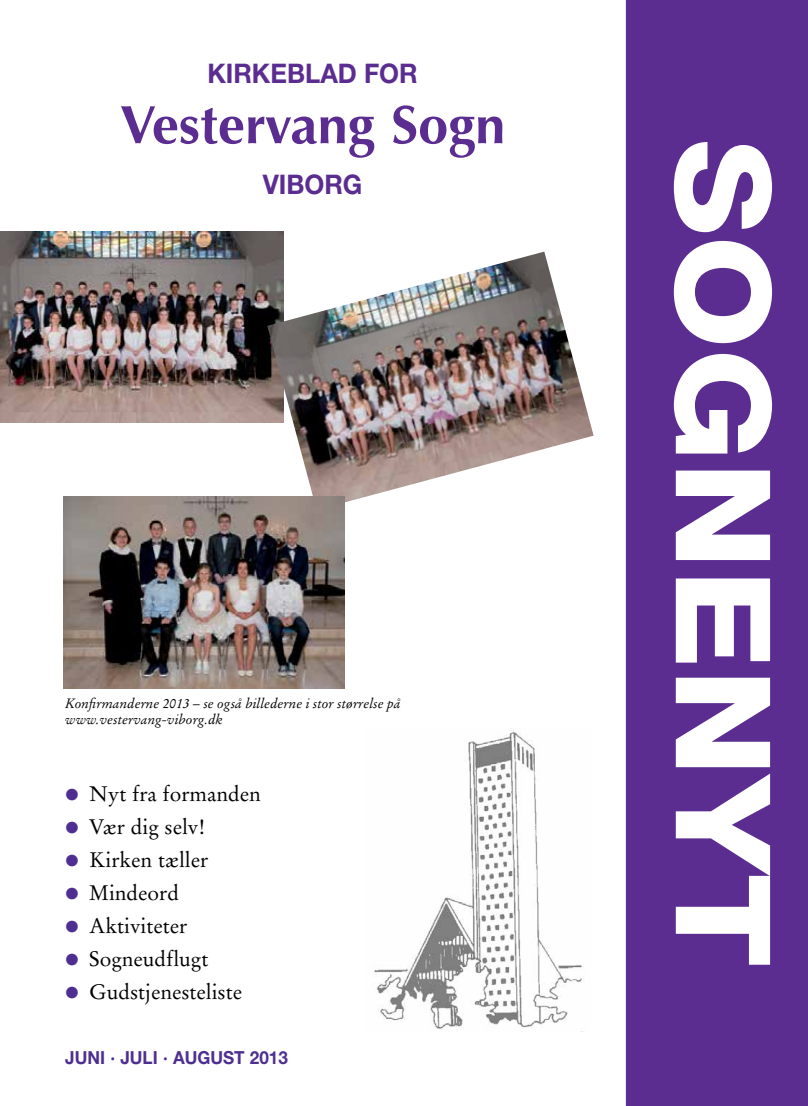
<style>
.page{position:relative;width:808px;height:1106px;background:#fff}
.page>*{position:absolute;margin:0;border:0;box-sizing:border-box;transform-origin:0 0}
.t1{font:800 132px "Helvetica Neue LT Std";color:#fff;scale:1.1 1}
.t2{font:700 54px "Optima LT Std";color:#5c2d91}
.t3{font:700 27px "Helvetica Neue LT Std";color:#5c2d91;scale:.95 1}
.t4{font:21px "Stempel Garamond LT Std";color:#000}
.t5{font:700 18px "Helvetica Neue LT Std";color:#4e2f91;scale:.95 1}
.t6{font:italic 13.5px/16.2px "Stempel Garamond LT Std";color:#000}
.s1{font-size:33px;color:#4e2f91}
</style>
<div class="page">
<div style="left:625px;top:0;width:183px;height:1106px;background:#5c2d91"></div>
<img style="left:374px;top:731px;width:210px;height:298px">
<img style="left:0;top:232px;width:284px;height:191px">
<img style="left:267px;top:251px;width:327px;height:259px">
<img style="left:64px;top:497px;width:280px;height:191px">
<p class="t3" style="left:207px;top:57px;width:223px">KIRKEBLAD FOR</p>
<h2 class="t2" style="left:120px;top:93px;width:387px">Vestervang Sogn</h2>
<p class="t3" style="left:263px;top:168px;width:106px">VIBORG</p>
<p class="t6" style="left:65px;top:695px;width:337px">Konfirmanderne 2013 – se også billederne i stor størrelse på www.vestervang-viborg.dk</p>
<p class="t4" style="left:64px;top:781px;width:198px"><span class="s1">•</span> Nyt fra formanden</p>
<p class="t4" style="left:64px;top:814px;width:143px"><span class="s1">•</span> Vær dig selv!</p>
<p class="t4" style="left:64px;top:847px;width:146px"><span class="s1">•</span> Kirken tæller</p>
<p class="t4" style="left:64px;top:880px;width:117px"><span class="s1">•</span> Mindeord</p>
<p class="t4" style="left:64px;top:913px;width:125px"><span class="s1">•</span> Aktiviteter</p>
<p class="t4" style="left:64px;top:946px;width:146px"><span class="s1">•</span> Sogneudflugt</p>
<p class="t4" style="left:64px;top:979px;width:180px"><span class="s1">•</span> Gudstjenesteliste</p>
<p class="t5" style="left:65px;top:1046px;width:236px">JUNI · JULI · AUGUST 2013</p>
<h1 class="t1" style="left:801px;top:139px;width:755px;rotate:90deg">SOGNENYT</h1>
</div>
